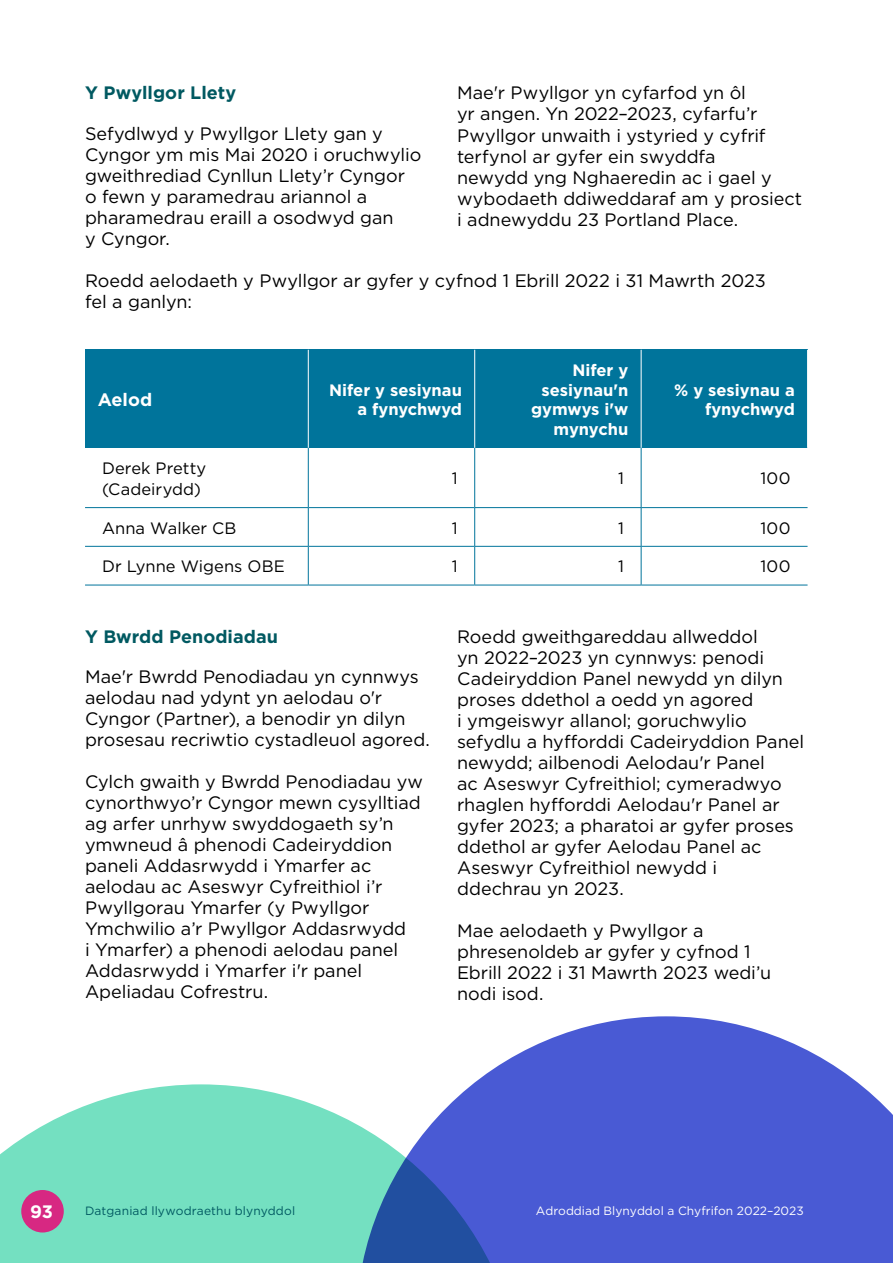
<style>
.page{position:relative;width:893px;height:1263px;background:#fff}
.page>*{position:absolute;margin:0;border:0;box-sizing:border-box;transform-origin:0 0}
.t1{font:18px/21px "Gotham";color:#000}
.t2{font:700 18px "Gotham";letter-spacing:.005em;color:#005961}
.t3{font:700 18px "Gotham";color:#fff}
.t4{font:700 16.5px/19.8px "Gotham";color:#fff;text-align:right}
.t5{font:16.5px/21px "Gotham";letter-spacing:.005em;color:#000}
.t6{font:12px "Gotham";color:#fff}
.t7{font:12px "Gotham";letter-spacing:.015em;color:#005961}
</style>
<div class="page">
<div style="left:85px;top:350px;width:223px;height:98px;background:#00749b"></div>
<div style="left:308px;top:350px;width:167px;height:98px;background:#00749b"></div>
<div style="left:475px;top:350px;width:166px;height:98px;background:#00749b"></div>
<div style="left:641px;top:350px;width:166px;height:98px;background:#00749b"></div>
<hr style="left:308px;top:350px;width:1px;height:98px;background:#fff">
<hr style="left:474px;top:350px;width:1px;height:98px;background:#fff">
<hr style="left:641px;top:350px;width:1px;height:98px;background:#fff">
<hr style="left:308px;top:448px;width:1px;height:59px;background:#00749b">
<hr style="left:474px;top:448px;width:1px;height:59px;background:#00749b">
<hr style="left:641px;top:448px;width:1px;height:59px;background:#00749b">
<hr style="left:85px;top:507px;width:223px;height:1px;background:#00749b">
<hr style="left:308px;top:507px;width:167px;height:1px;background:#00749b">
<hr style="left:308px;top:508px;width:1px;height:38px;background:#00749b">
<hr style="left:475px;top:507px;width:166px;height:1px;background:#00749b">
<hr style="left:474px;top:508px;width:1px;height:38px;background:#00749b">
<hr style="left:641px;top:507px;width:166px;height:1px;background:#00749b">
<hr style="left:641px;top:508px;width:1px;height:38px;background:#00749b">
<hr style="left:85px;top:546px;width:223px;height:1px;background:#00749b">
<hr style="left:308px;top:546px;width:167px;height:1px;background:#00749b">
<hr style="left:308px;top:547px;width:1px;height:38px;background:#00749b">
<hr style="left:475px;top:546px;width:166px;height:1px;background:#00749b">
<hr style="left:474px;top:547px;width:1px;height:38px;background:#00749b">
<hr style="left:641px;top:546px;width:166px;height:1px;background:#00749b">
<hr style="left:641px;top:547px;width:1px;height:38px;background:#00749b">
<hr style="left:85px;top:585px;width:223px;height:1px;background:#00749b">
<hr style="left:308px;top:585px;width:167px;height:1px;background:#00749b">
<hr style="left:475px;top:585px;width:166px;height:1px;background:#00749b">
<hr style="left:641px;top:585px;width:166px;height:1px;background:#00749b">
<svg style="left:0;top:1084px;width:356px;height:179px;background:#82e3c7"></svg>
<svg style="left:356px;top:1016px;width:537px;height:247px;fill:#495ad4"></svg>
<div style="left:21px;top:1190px;width:43px;height:42px;background:#d72882;border-radius:50%"></div>
<p class="t2" style="left:85px;top:81px;width:153px">Y Pwyllgor Llety</p>
<p class="t1" style="left:457px;top:82px;width:290px">Mae'r Pwyllgor yn cyfarfod yn ôl</p>
<p class="t1" style="left:457px;top:103px;width:302px">yr angen. Yn 2022–2023, cyfarfu’r</p>
<p class="t1" style="left:85px;top:122px;width:299px">Sefydlwyd y Pwyllgor Llety gan y</p>
<p class="t1" style="left:457px;top:124px;width:310px">Pwyllgor unwaith i ystyried y cyfrif</p>
<p class="t1" style="left:85px;top:143px;width:338px">Cyngor ym mis Mai 2020 i oruchwylio</p>
<p class="t1" style="left:457px;top:145px;width:260px">terfynol ar gyfer ein swyddfa</p>
<p class="t1" style="left:85px;top:164px;width:321px">gweithrediad Cynllun Llety’r Cyngor</p>
<p class="t1" style="left:457px;top:166px;width:316px">newydd yng Nghaeredin ac i gael y</p>
<p class="t1" style="left:85px;top:185px;width:284px">o fewn y paramedrau ariannol a</p>
<p class="t1" style="left:457px;top:187px;width:347px">wybodaeth ddiweddaraf am y prosiect</p>
<p class="t1" style="left:85px;top:206px;width:310px">pharamedrau eraill a osodwyd gan</p>
<p class="t1" style="left:457px;top:208px;width:283px">i adnewyddu 23 Portland Place.</p>
<p class="t1" style="left:85px;top:227px;width:86px">y Cyngor.</p>
<p class="t1" style="left:85px;top:270px;width:682px">Roedd aelodaeth y Pwyllgor ar gyfer y cyfnod 1 Ebrill 2022 i 31 Mawrth 2023 fel a ganlyn:</p>
<p class="t3" style="left:98px;top:388px;width:56px">Aelod</p>
<p class="t4" style="left:329px;top:380px;width:134px">Nifer y sesiynau a fynychwyd</p>
<p class="t4" style="left:531px;top:360px;width:99px">Nifer y sesiynau'n gymwys i'w mynychu</p>
<p class="t4" style="left:674px;top:380px;width:122px">% y sesiynau a fynychwyd</p>
<p class="t5" style="left:102px;top:457px;width:106px">Derek Pretty (Cadeirydd)</p>
<p class="t5" style="left:452px;top:468px;width:7px">1</p>
<p class="t5" style="left:618px;top:468px;width:7px">1</p>
<p class="t5" style="left:760px;top:468px;width:32px">100</p>
<p class="t5" style="left:102px;top:517px;width:136px">Anna Walker CB</p>
<p class="t5" style="left:452px;top:517px;width:7px">1</p>
<p class="t5" style="left:618px;top:517px;width:7px">1</p>
<p class="t5" style="left:760px;top:517px;width:32px">100</p>
<p class="t5" style="left:102px;top:556px;width:184px">Dr Lynne Wigens OBE</p>
<p class="t5" style="left:452px;top:556px;width:7px">1</p>
<p class="t5" style="left:618px;top:556px;width:7px">1</p>
<p class="t5" style="left:760px;top:556px;width:32px">100</p>
<p class="t2" style="left:85px;top:624px;width:195px">Y Bwrdd Penodiadau</p>
<p class="t1" style="left:85px;top:666px;width:346px">Mae'r Bwrdd Penodiadau yn cynnwys aelodau nad ydynt yn aelodau o'r Cyngor (Partner), a benodir yn dilyn prosesau recriwtio cystadleuol agored.</p>
<p class="t1" style="left:85px;top:771px;width:340px">Cylch gwaith y Bwrdd Penodiadau yw cynorthwyo’r Cyngor mewn cysylltiad ag arfer unrhyw swyddogaeth sy’n ymwneud â phenodi Cadeiryddion paneli Addasrwydd i Ymarfer ac aelodau ac Aseswyr Cyfreithiol i’r<br>Pwyllgorau Ymarfer (y Pwyllgor<br>Ymchwilio a’r Pwyllgor Addasrwydd<br>i Ymarfer) a phenodi aelodau panel<br>Addasrwydd i Ymarfer i'r panel<br>Apeliadau Cofrestru.</p>
<p class="t1" style="left:457px;top:626px;width:349px">Roedd gweithgareddau allweddol<br>yn 2022–2023 yn cynnwys: penodi Cadeiryddion Panel newydd yn dilyn proses ddethol a oedd yn agored<br>i ymgeiswyr allanol; goruchwylio sefydlu a hyforddi Cadeiryddion Panel newydd; ailbenodi Aelodau'r Panel<br>ac Aseswyr Cyfreithiol; cymeradwyo rhaglen hyforddi Aelodau'r Panel ar gyfer 2023; a pharatoi ar gyfer proses ddethol ar gyfer Aelodau Panel ac Aseswyr Cyfreithiol newydd i ddechrau yn 2023.</p>
<p class="t1" style="left:457px;top:920px;width:316px">Mae aelodaeth y Pwyllgor a phresenoldeb ar gyfer y cyfnod 1<br>Ebrill 2022 i 31 Mawrth 2023 wedi’u nodi isod.</p>
<p class="t3" style="left:30px;top:1200px;width:24px">93</p>
<p class="t7" style="left:85px;top:1203px;width:212px">Datganiad llywodraethu blynyddol</p>
<p class="t6" style="left:536px;top:1203px;width:269px">Adroddiad Blynyddol a Chyfrifon 2022–2023</p>
</div>
